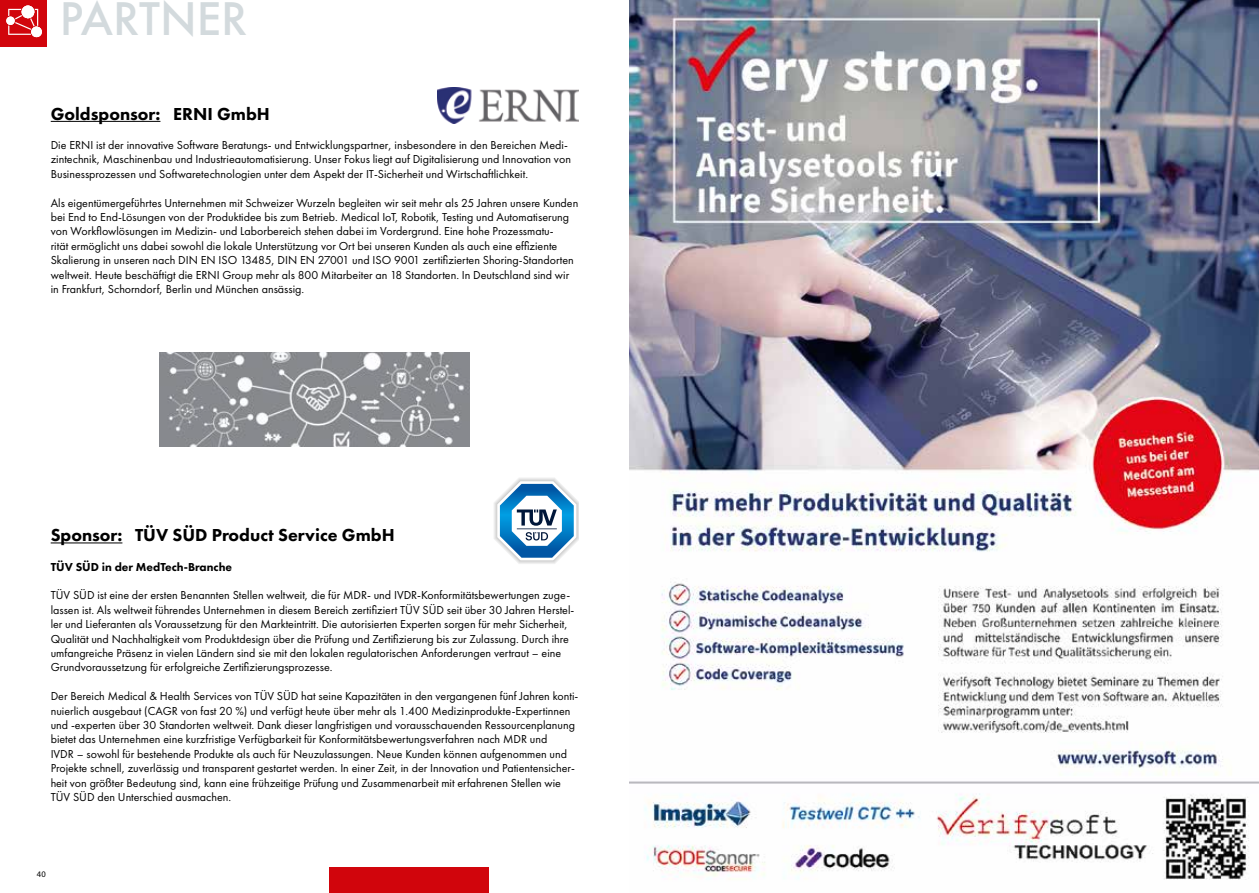
<style>
.page{position:relative;width:1259px;height:893px;background:#fff}
.page>*{position:absolute;margin:0;border:0;box-sizing:border-box;transform-origin:0 0}
.t1{font:500 43.5px "Futura";color:#d3dadd}
.t2{font:800 18px "Futura PT";color:#000}
.t3{font:12px/14.4px "Futura PT";color:#000}
.t4{font:800 12px "Futura PT";color:#000}
.t5{font:8.55px "Myriad Pro";color:#000}
</style>
<div class="page">
<img style="left:629px;top:0;width:630px;height:880px">
<img style="left:438px;top:87px;width:140px;height:36px">
<hr style="left:51px;top:121px;width:109px;height:1px;background:#000">
<div style="left:329px;top:867px;width:159px;height:26px;background:#d1050c"></div>
<div style="left:0;top:0;width:47px;height:47px;background:#d1050c"></div>
<svg style="left:6px;top:6px;width:36px;height:31px"></svg>
<svg style="left:494px;top:478px;width:84px;height:86px"></svg>
<hr style="left:51px;top:542px;width:71px;height:1px;background:#000">
<img style="left:159px;top:353px;width:311px;height:93px">
<h1 class="t1" style="left:60px;top:-11px;width:189px">PARTNER</h1>
<h2 class="t2" style="left:51px;top:102px;width:221px">Goldsponsor: ERNI GmbH</h2>
<p class="t3" style="left:51px;top:138px;width:522px">Die ERNI ist der innovative Software Beratungs- und Entwicklungspartner, insbesondere in den Bereichen Medi&shy;zintechnik, Maschinenbau und Industrieautomatisierung. Unser Fokus liegt auf Digitalisierung und Innovation von<br>Businessprozessen und Softwaretechnologien unter dem Aspekt der IT-Sicherheit und Wirtschaftlichkeit.</p>
<p class="t3" style="left:51px;top:195px;width:529px">Als eigentümergeführtes Unternehmen mit Schweizer Wurzeln begleiten wir seit mehr als 25 Jahren unsere Kunden bei End to End-Lösungen von der Produktidee bis zum Betrieb. Medical IoT, Robotik, Testing und Automatiserung von Workflowlösungen im Medizin- und Laborbereich stehen dabei im Vordergrund. Eine hohe Prozessmatu-<br>rität ermöglicht uns dabei sowohl die lokale Unterstützung vor Ort bei unseren Kunden als auch eine effiziente Skalierung in unseren nach DIN EN ISO 13485, DIN EN 27001 und ISO 9001 zertifizierten Shoring-Standorten weltweit. Heute beschäftigt die ERNI Group mehr als 800 Mitarbeiter an 18 Standorten. In Deutschland sind wir in Frankfurt, Schorndorf, Berlin und München ansässig.</p>
<h2 class="t2" style="left:51px;top:524px;width:345px">Sponsor: TÜV SÜD Product Service GmbH</h2>
<p class="t4" style="left:51px;top:559px;width:183px">TÜV SÜD in der MedTech-Branche</p>
<p class="t3" style="left:51px;top:588px;width:525px">TÜV SÜD ist eine der ersten Benannten Stellen weltweit, die für MDR- und IVDR-Konformitätsbewertungen zuge&shy;lassen ist. Als weltweit führendes Unternehmen in diesem Bereich zertifiziert TÜV SÜD seit über 30 Jahren Herstel&shy;ler und Lieferanten als Voraussetzung für den Markteintritt. Die autorisierten Experten sorgen für mehr Sicherheit, Qualität und Nachhaltigkeit vom Produktdesign über die Prüfung und Zertifizierung bis zur Zulassung. Durch ihre umfangreiche Präsenz in vielen Ländern sind sie mit den lokalen regulatorischen Anforderungen vertraut – eine Grundvoraussetzung für erfolgreiche Zertifizierungsprozesse.</p>
<p class="t3" style="left:51px;top:689px;width:529px">Der Bereich Medical &amp; Health Services von TÜV SÜD hat seine Kapazitäten in den vergangenen fünf Jahren konti&shy;nuierlich ausgebaut (CAGR von fast 20 %) und verfügt heute über mehr als 1.400 Medizinprodukte-Expertinnen und -experten über 30 Standorten weltweit. Dank dieser langfristigen und vorausschauenden Ressourcenplanung bietet das Unternehmen eine kurzfristige Verfügbarkeit für Konformitätsbewertungsverfahren nach MDR und<br>IVDR – sowohl für bestehende Produkte als auch für Neuzulassungen. Neue Kunden können aufgenommen und Projekte schnell, zuverlässig und transparent gestartet werden. In einer Zeit, in der Innovation und Patientensicher&shy;heit von größter Bedeutung sind, kann eine frühzeitige Prüfung und Zusammenarbeit mit erfahrenen Stellen wie TÜV SÜD den Unterschied ausmachen.</p>
<p class="t5" style="left:37px;top:869px;width:10px">40</p>
</div>
